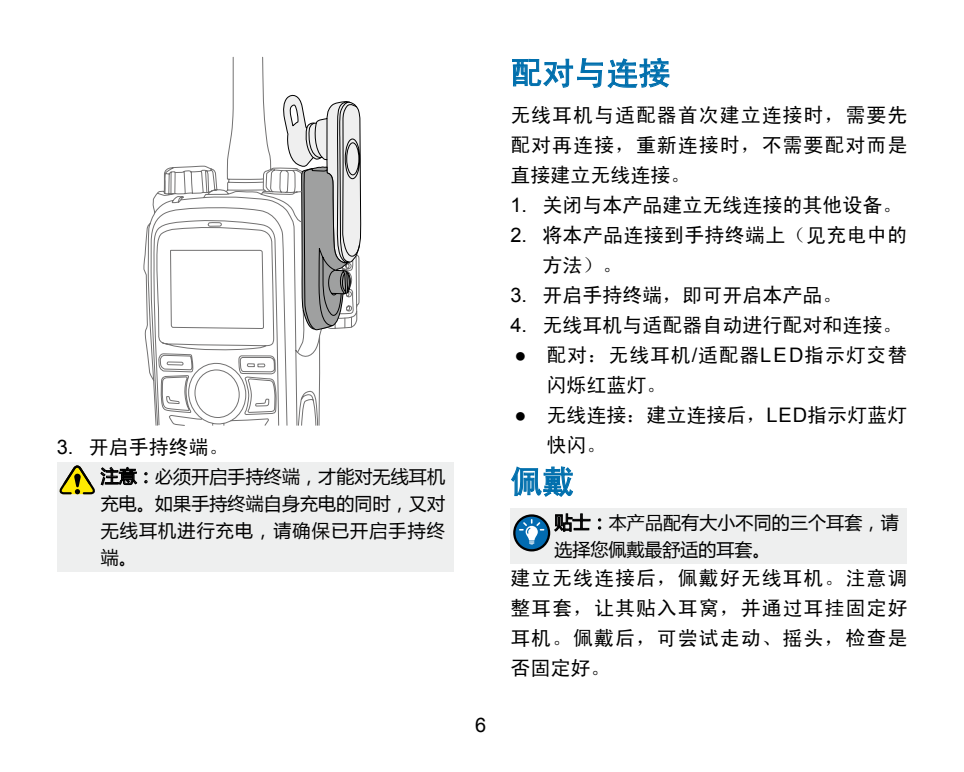
<style>
.page{position:relative;width:964px;height:772px;background:#fff}
.page>*{position:absolute;margin:0;border:0;box-sizing:border-box;transform-origin:0 0}
.大标题_中文{font:32px "Sim Hei";color:#006fad}
.正文_中文{font:20px/30px "Sim Hei";letter-spacing:.045em;color:#000;text-align:justify}
.悬空缩进_中文{font:20px/30px "Sim Hei";color:#000}
.悬空缩进符号_中文{font:20px/30px "Sim Hei";letter-spacing:.04em;color:#000}
.悬空缩进符号_中文-2{font:20px/30px "Sim Hei";color:#000}
.t1{font:20px "Arial";color:#000}
.备注{font:18px/27.2px "Microsoft Ya Hei";letter-spacing:.005em;color:#000;text-align:justify}
.s1{font-family:"Arial"}
</style>
<div class="page">
<div style="left:57px;top:461px;width:397px;height:110px;background:#eeefef"></div>
<div style="left:510px;top:508px;width:397px;height:55px;background:#eeefef"></div>
<svg style="left:143px;top:56px;width:117px;height:370px"></svg>
<svg style="left:260px;top:56px;width:102px;height:406px"></svg>
<svg style="left:145px;top:472px;width:2px;height:10px"></svg>
<svg style="left:512px;top:57px;width:157px;height:32px"></svg>
<svg style="left:511px;top:466px;width:62px;height:31px"></svg>
<svg style="left:598px;top:518px;width:3px;height:11px"></svg>
<svg style="left:513px;top:513px;width:77px;height:39px"></svg>
<svg style="left:59px;top:465px;width:78px;height:29px"></svg>
<p class="悬空缩进_中文" style="left:57px;top:432px;width:173px"><span class="s1">3.</span> 开启手持终端。</p>
<p class="备注" style="left:101px;top:461px;width:346px">注意：必须开启手持终端，才能对无线耳机充电。如果手持终端自身充电的同时，又对无线耳机进行充电，请确保已开启手持终端。</p>
<p class="t1" style="left:475px;top:711px;width:13px">6</p>
<p class="大标题_中文" style="left:510px;top:57px;width:161px">配对与连接</p>
<p class="正文_中文" style="left:510px;top:100px;width:398px">无线耳机与适配器首次建立连接时，需要先配对再连接，重新连接时，不需要配对而是直接建立无线连接。</p>
<p class="悬空缩进_中文" style="left:510px;top:190px;width:393px"><span class="s1">1.</span> 关闭与本产品建立无线连接的其他设备。</p>
<p class="悬空缩进_中文" style="left:542px;top:220px;width:366px;text-indent:-32px"><span class="s1">2.</span> 将本产品连接到手持终端上（见充电中的方法）。</p>
<p class="悬空缩进_中文" style="left:510px;top:280px;width:333px"><span class="s1">3.</span> 开启手持终端，即可开启本产品。</p>
<p class="悬空缩进_中文" style="left:510px;top:310px;width:393px"><span class="s1">4.</span> 无线耳机与适配器自动进行配对和连接。</p>
<p class="悬空缩进符号_中文" style="left:546px;top:340px;width:362px;text-indent:-32px"><span class="s1">●</span> 配对：无线耳机<span class="s1">/</span>适配器<span class="s1">LED</span>指示灯交替闪烁红蓝灯。</p>
<p class="悬空缩进符号_中文-2" style="left:546px;top:400px;width:362px;text-indent:-32px"><span class="s1">●</span> 无线连接：建立连接后，<span class="s1">LED</span>指示灯蓝灯快闪。</p>
<p class="大标题_中文" style="left:510px;top:465px;width:65px">佩戴</p>
<p class="备注" style="left:554px;top:507px;width:346px">贴士：本产品配有大小不同的三个耳套，请选择您佩戴最舒适的耳套。</p>
<p class="正文_中文" style="left:510px;top:562px;width:398px">建立无线连接后，佩戴好无线耳机。注意调整耳套，让其贴入耳窝，并通过耳挂固定好耳机。佩戴后，可尝试走动、摇头，检查是否固定好。</p>
</div>
